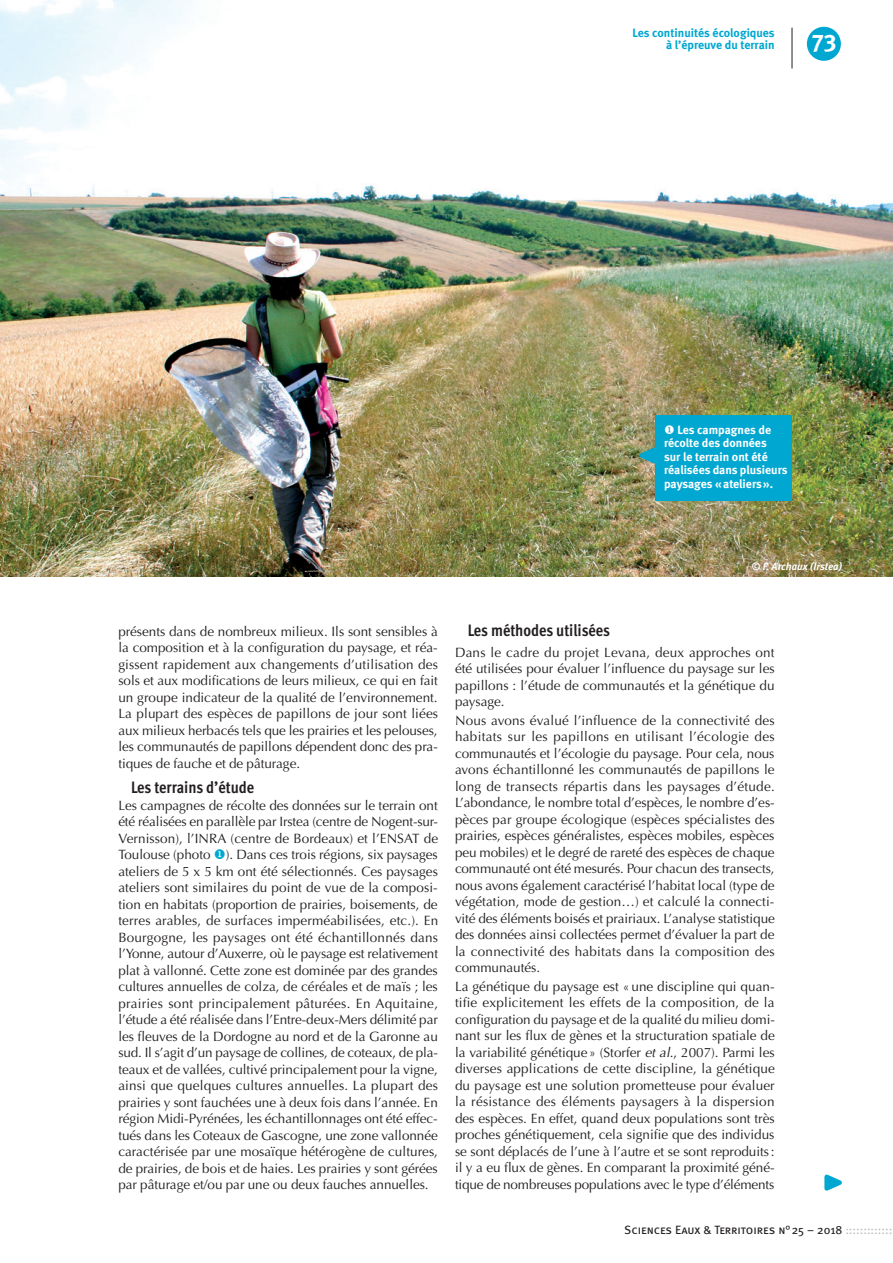
<style>
.page{position:relative;width:893px;height:1263px;background:#fff}
.page>*{position:absolute;margin:0;border:0;box-sizing:border-box;transform-origin:0 0}
.t1{font:24px "Meta Bold Caps Expert";color:#fff}
.t2{font:700 16.5px "Meta Cond OT";color:#231f20}
.t3{font:13.5px/16.5px "Optima";letter-spacing:-.005em;color:#231f20;text-align:justify}
.t4{font:12px/13.5px "Meta Bold LF";color:#fff}
.t5{font:12px "Meta Book Caps";color:#231f20}
.t6{font:700 12px/12px "Meta";color:#00a7d1;text-align:right}
.t7{font:italic 10.5px "Meta Bold LF";color:#fff}
.s1{color:#00a7d1}
.s2{font-style:italic}
.s3{color:#bcbdc0}
</style>
<div class="page">
<img style="left:0;top:0;width:893px;height:576px">
<svg style="left:824px;top:1174px;width:18px;height:17px"></svg>
<div style="left:656px;top:416px;width:136px;height:85px;background:#00a7d1"></div>
<svg style="left:631px;top:444px;width:25px;height:24px"></svg>
<div style="left:807px;top:27px;width:34px;height:34px;background:#00a7d1;border-radius:50%"></div>
<hr style="left:792px;top:28px;width:1px;height:40px;background:#231f20">
<p class="t6" style="left:632px;top:27px;width:144px">Les continuités écologiques à l’épreuve du terrain</p>
<h1 class="t1" style="left:812px;top:28px;width:26px">73</h1>
<p class="t4" style="left:664px;top:422px;width:125px">◆ Les campagnes de récolte des données<br>sur le terrain ont été réalisées dans plusieurs paysages «ateliers».</p>
<p class="t7" style="left:752px;top:561px;width:92px">© F. Archaux (Irstea)</p>
<p class="t3" style="left:118px;top:623px;width:321px">présents dans de nombreux milieux. Ils sont sensibles à la composition et à la configuration du paysage, et réa&shy;gissent rapidement aux changements d’utilisation des sols et aux modifications de leurs milieux, ce qui en fait un groupe indicateur de la qualité de l’environnement.<br>La plupart des espèces de papillons de jour sont liées aux milieux herbacés tels que les prairies et les pelouses, les communautés de papillons dépendent donc des pra&shy;tiques de fauche et de pâturage.</p>
<p class="t2" style="left:131px;top:777px;width:125px">Les terrains d’étude</p>
<p class="t3" style="left:118px;top:797px;width:321px">Les campagnes de récolte des données sur le terrain ont été réalisées en parallèle par Irstea (centre de Nogent-sur-Vernisson), l’INRA (centre de Bordeaux) et l’ENSAT de Toulouse (photo <span class="s1">◆</span>). Dans ces trois régions, six paysages ateliers de 5 x 5 km ont été sélectionnés. Ces paysages ateliers sont similaires du point de vue de la composi&shy;tion en habitats (proportion de prairies, boisements, de terres arables, de surfaces imperméabilisées, etc.). En Bourgogne, les paysages ont été échantillonnés dans l’Yonne, autour d’Auxerre, où le paysage est relativement plat à vallonné. Cette zone est dominée par des grandes cultures annuelles de colza, de céréales et de maïs ; les prairies sont principalement pâturées. En Aquitaine, l’étude a été réalisée dans l’Entre-deux-Mers délimité par les fleuves de la Dordogne au nord et de la Garonne au sud. Il s’agit d’un paysage de collines, de coteaux, de pla&shy;teaux et de vallées, cultivé principalement pour la vigne, ainsi que quelques cultures annuelles. La plupart des prairies y sont fauchées une à deux fois dans l’année. En région Midi-Pyrénées, les échantillonnages ont été effec&shy;tués dans les Coteaux de Gascogne, une zone vallonnée caractérisée par une mosaïque hétérogène de cultures, de prairies, de bois et de haies. Les prairies y sont gérées par pâturage et/ou par une ou deux fauches annuelles.</p>
<p class="t2" style="left:468px;top:619px;width:144px">Les méthodes utilisées</p>
<p class="t3" style="left:455px;top:644px;width:321px">Dans le cadre du projet Levana, deux approches ont été utilisées pour évaluer l’influence du paysage sur les papillons : l’étude de communautés et la génétique du paysage.</p>
<p class="t3" style="left:455px;top:712px;width:321px">Nous avons évalué l’influence de la connectivité des habitats sur les papillons en utilisant l’écologie des communautés et l’écologie du paysage. Pour cela, nous avons échantillonné les communautés de papillons le long de transects répartis dans les paysages d’étude.<br>L’abondance, le nombre total d’espèces, le nombre d’es&shy;pèces par groupe écologique (espèces spécialistes des prairies, espèces généralistes, espèces mobiles, espèces peu mobiles) et le degré de rareté des espèces de chaque communauté ont été mesurés. Pour chacun des transects, nous avons également caractérisé l’habitat local (type de végétation, mode de gestion…) et calculé la connecti&shy;vité des éléments boisés et prairiaux. L’analyse statistique des données ainsi collectées permet d’évaluer la part de la connectivité des habitats dans la composition des communautés.</p>
<p class="t3" style="left:455px;top:978px;width:321px">La génétique du paysage est «une discipline qui quan&shy;tifie explicitement les effets de la composition, de la configuration du paysage et de la qualité du milieu domi&shy;nant sur les flux de gènes et la structuration spatiale de la variabilité génétique» (Storfer <span class="s2">et al</span>., 2007). Parmi les diverses applications de cette discipline, la génétique du paysage est une solution prometteuse pour évaluer la résistance des éléments paysagers à la dispersion des espèces. En effet, quand deux populations sont très proches génétiquement, cela signifie que des individus se sont déplacés de l’une à l’autre et se sont reproduits: il y a eu flux de gènes. En comparant la proximité géné&shy;tique de nombreuses populations avec le type d’éléments</p>
<p class="t5" style="left:624px;top:1223px;width:269px">Sciences Eaux &amp; Territoires n°25 – 2018 <span class="s3">:::::::::::::</span></p>
</div>
